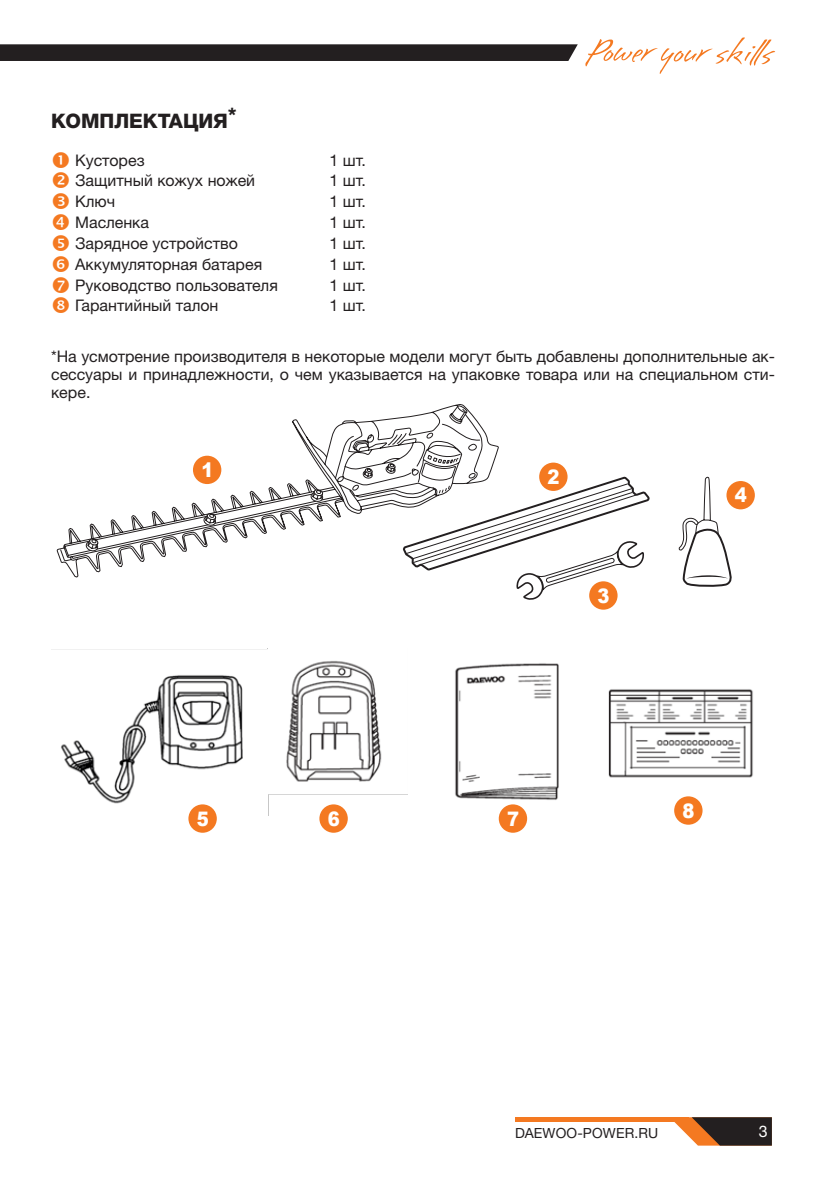
<style>
.page{position:relative;width:840px;height:1191px;background:#fff}
.page>*{position:absolute;margin:0;border:0;box-sizing:border-box;transform-origin:0 0}
.Заголовок{font:800 20px "Helvetica Neue LTW1 G";color:#231f20}
.Основной_без_отступа{font:900 20px "Arial";color:#fff;scale:.9 1}
.Основной_текст{font:16px/18px "Helvetica Neue LTW1 G";color:#231f20;text-align:justify}
.t1{font:16px "Helvetica Neue LTW1 G";color:#fff}
.t2{font:14px "Helvetica Neue LTW1 G";letter-spacing:.01em;color:#231f20}
</style>
<div class="page">
<svg style="left:674px;top:1117px;width:97px;height:28px;background:#654937"></svg>
<div style="left:0;top:44px;width:577px;height:17px;background:#231f20"></div>
<svg style="left:585px;top:37px;width:189px;height:37px"></svg>
<div style="left:514px;top:1117px;width:174px;height:5px;background:#f47921"></div>
<img style="left:51px;top:649px;width:356px;height:166px">
<img style="left:455px;top:663px;width:104px;height:137px">
<img style="left:608px;top:689px;width:145px;height:89px">
<div style="left:673px;top:796px;width:29px;height:28px;background:#f47921;border-radius:50%"></div>
<div style="left:319px;top:804px;width:28px;height:28px;background:#f47921;border-radius:50%"></div>
<div style="left:498px;top:804px;width:29px;height:28px;background:#f47921;border-radius:50%"></div>
<div style="left:188px;top:804px;width:29px;height:28px;background:#f47921;border-radius:50%"></div>
<div style="left:726px;top:481px;width:28px;height:28px;background:#f47921;border-radius:50%"></div>
<svg style="left:678px;top:476px;width:54px;height:111px"></svg>
<svg style="left:56px;top:404px;width:443px;height:174px"></svg>
<svg style="left:87px;top:420px;width:341px;height:42px"></svg>
<svg style="left:85px;top:462px;width:565px;height:201px"></svg>
<p class="Заголовок" style="left:51px;top:109px;width:187px">КОМПЛЕКТАЦИЯ*</p>
<p class="Основной_текст" style="left:75px;top:151px;width:71px">Кусторез</p>
<p class="Основной_текст" style="left:329px;top:151px;width:38px">1 шт.</p>
<p class="Основной_текст" style="left:75px;top:172px;width:181px">Защитный кожух ножей</p>
<p class="Основной_текст" style="left:329px;top:172px;width:38px">1 шт.</p>
<p class="Основной_текст" style="left:75px;top:192px;width:42px">Ключ</p>
<p class="Основной_текст" style="left:329px;top:192px;width:38px">1 шт.</p>
<p class="Основной_текст" style="left:75px;top:213px;width:75px">Масленка</p>
<p class="Основной_текст" style="left:329px;top:213px;width:38px">1 шт.</p>
<p class="Основной_текст" style="left:75px;top:234px;width:164px">Зарядное устройство</p>
<p class="Основной_текст" style="left:329px;top:234px;width:38px">1 шт.</p>
<p class="Основной_текст" style="left:75px;top:255px;width:188px">Аккумуляторная батарея</p>
<p class="Основной_текст" style="left:329px;top:255px;width:38px">1 шт.</p>
<p class="Основной_текст" style="left:75px;top:276px;width:204px">Руководство пользователя</p>
<p class="Основной_текст" style="left:329px;top:276px;width:38px">1 шт.</p>
<p class="Основной_текст" style="left:75px;top:297px;width:145px">Гарантийный талон</p>
<p class="Основной_текст" style="left:329px;top:297px;width:38px">1 шт.</p>
<p class="Основной_текст" style="left:51px;top:347px;width:725px">*На усмотрение производителя в некоторые модели могут быть добавлены дополнительные ак&shy;сессуары и принадлежности, о чем указывается на упаковке товара или на специальном сти&shy;кере.</p>
<p class="Основной_без_отступа" style="left:201px;top:455px;width:15px">1</p>
<p class="Основной_без_отступа" style="left:547px;top:462px;width:15px">2</p>
<p class="Основной_без_отступа" style="left:597px;top:581px;width:15px">3</p>
<p class="Основной_без_отступа" style="left:734px;top:481px;width:15px">4</p>
<p class="Основной_без_отступа" style="left:197px;top:804px;width:15px">5</p>
<p class="Основной_без_отступа" style="left:327px;top:804px;width:15px">6</p>
<p class="Основной_без_отступа" style="left:507px;top:804px;width:15px">7</p>
<p class="Основной_без_отступа" style="left:682px;top:796px;width:15px">8</p>
<p class="t2" style="left:514px;top:1124px;width:145px">DAEWOO-POWER.RU</p>
<p class="t1" style="left:758px;top:1121px;width:10px">3</p>
</div>
